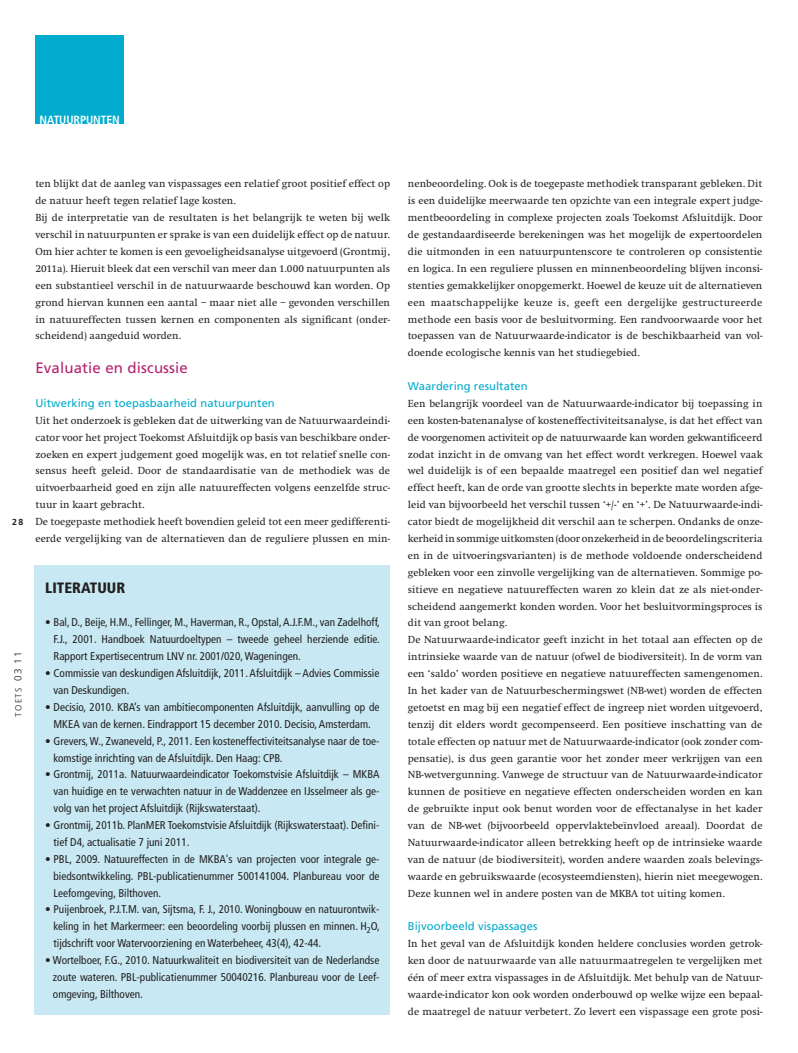
<style>
.page{position:relative;width:798px;height:1053px;background:#fff}
.page>*{position:absolute;margin:0;border:0;box-sizing:border-box;transform-origin:0 0}
._05_tussenkop{font:15px "Frutiger";letter-spacing:.01em;color:#b62270}
._12_kaderkop{font:900 condensed 15px "Frutiger";color:#231f20}
._00_rubriek{font:700 condensed 11.88px "Frutiger";letter-spacing:-.01em;color:#fff}
._13_kadertekst{font:condensed 11.25px/16.9px "Frutiger";color:#231f20;text-align:justify}
._21_subkop{font:11.25px "Frutiger";letter-spacing:.005em;color:#00abcd}
._06_broodtekst{font:10.62px/16.9px "Swift";letter-spacing:.005em;color:#231f20;text-align:justify}
.t1{font:300 8.75px "Frutiger";letter-spacing:.14em;color:#231f20}
.t2{font:700 8.75px "Frutiger";color:#231f20}
.s1{font-size:10px}
</style>
<div class="page">
<div style="left:35px;top:35px;width:89px;height:89px;background:#00abcd"></div>
<div style="left:35px;top:565px;width:355px;height:449px;background:#c8e9f3"></div>
<p class="_00_rubriek" style="left:40px;top:113px;width:82px">NATUURPUNTEN</p>
<p class="t2" style="left:12px;top:517px;width:12px">28</p>
<p class="_06_broodtekst" style="left:35px;top:176px;width:356px">ten blijkt dat de aanleg van vispassages een relatief groot positief effect op de natuur heeft tegen relatief lage kosten.</p>
<p class="_06_broodtekst" style="left:35px;top:209px;width:356px">Bij de interpretatie van de resultaten is het belangrijk te weten bij welk verschil in natuurpunten er sprake is van een duidelijk effect op de natuur.<br>Om hier achter te komen is een gevoeligheidsanalyse uitgevoerd (Grontmij, 2011a). Hieruit bleek dat een verschil van meer dan 1.000 natuurpunten als een substantieel verschil in de natuurwaarde beschouwd kan worden. Op grond hiervan kunnen een aantal – maar niet alle – gevonden verschillen in natuureffecten tussen kernen en componenten als significant (onder&shy;scheidend) aangeduid worden.</p>
<p class="_05_tussenkop" style="left:35px;top:359px;width:154px">Evaluatie en discussie</p>
<p class="_21_subkop" style="left:35px;top:396px;width:241px">Uitwerking en toepasbaarheid natuurpunten</p>
<p class="_06_broodtekst" style="left:35px;top:412px;width:356px">Uit het onderzoek is gebleken dat de uitwerking van de Natuurwaardeindi&shy;cator voor het project Toekomst Afsluitdijk op basis van beschikbare onder&shy;zoeken en expert judgement goed mogelijk was, en tot relatief snelle con&shy;sensus heeft geleid. Door de standaardisatie van de methodiek was de uitvoerbaarheid goed en zijn alle natuureffecten volgens eenzelfde struc&shy;tuur in kaart gebracht.</p>
<p class="_06_broodtekst" style="left:35px;top:513px;width:356px">De toegepaste methodiek heeft bovendien geleid tot een meer gedifferenti&shy;eerde vergelijking van de alternatieven dan de reguliere plussen en min-</p>
<p class="t1" style="left:13px;top:716px;width:67px;rotate:-90deg">TOETS <span class="s1">03 11</span></p>
<p class="_12_kaderkop" style="left:45px;top:578px;width:46px">LITERATUU</p>
<p class="_12_kaderkop" style="left:116px;top:578px;width:10px">R</p>
<p class="_13_kadertekst" style="left:54px;top:614px;width:328px;text-indent:-8px">• Bal, D., Beije, H.M., Fellinger, M., Haverman, R., Opstal, A.J.F.M., van Zadelhoff, F.J., 2001. Handboek Natuurdoeltypen – tweede geheel herziende editie.<br>Rapport Expertisecentrum LNV nr. 2001/020, Wageningen.</p>
<p class="_13_kadertekst" style="left:54px;top:664px;width:327px;text-indent:-8px">• Commissie van deskundigen Afsluitdijk, 2011. Afsluitdijk – Advies Commissie van Deskundigen.</p>
<p class="_13_kadertekst" style="left:45px;top:698px;width:335px;text-align:center">• Decisio, 2010. KBA’s van ambitiecomponenten Afsluitdijk, aanvulling op de<br>MKEA van de kernen. Eindrapport 15 december 2010. Decisio, Amsterdam.</p>
<p class="_13_kadertekst" style="left:54px;top:732px;width:327px;text-indent:-8px">• Grevers, W., Zwaneveld, P., 2011. Een kosteneffectiviteitsanalyse naar de toe&shy;komstige inrichting van de Afsluitdijk. Den Haag: CPB.</p>
<p class="_13_kadertekst" style="left:54px;top:766px;width:327px;text-indent:-8px">• Grontmij, 2011a. Natuurwaardeindicator Toekomstvisie Afsluitdijk – MKBA van huidige en te verwachten natuur in de Waddenzee en IJsselmeer als ge&shy;volg van het project Afsluitdijk (Rijkswaterstaat).</p>
<p class="_13_kadertekst" style="left:54px;top:816px;width:327px;text-indent:-8px">• Grontmij, 2011b. PlanMER Toekomstvisie Afsluitdijk (Rijkswaterstaat). Defini&shy;tief D4, actualisatie 7 juni 2011.</p>
<p class="_13_kadertekst" style="left:54px;top:850px;width:327px;text-indent:-8px">• PBL, 2009. Natuureffecten in de MKBA's van projecten voor integrale ge&shy;biedsontwikkeling. PBL-publicatienummer 500141004. Planbureau voor de Leefomgeving, Bilthoven.</p>
<p class="_13_kadertekst" style="left:54px;top:901px;width:328px;text-indent:-8px">• Puijenbroek, P.J.T.M. van, Sijtsma, F. J., 2010. Woningbouw en natuurontwik&shy;keling in het Markermeer: een beoordeling voorbij plussen en minnen. H<sub>2</sub>O, tijdschrift voor Watervoorziening en Waterbeheer, 43(4), 42-44.</p>
<p class="_13_kadertekst" style="left:53px;top:951px;width:328px;text-indent:-8px">• Wortelboer, F.G., 2010. Natuurkwaliteit en biodiversiteit van de Nederlandse zoute wateren. PBL-publicatienummer 50040216. Planbureau voor de Leef&shy;omgeving, Bilthoven.</p>
<p class="_06_broodtekst" style="left:407px;top:176px;width:356px">nenbeoordeling. Ook is de toegepaste methodiek transparant gebleken. Dit is een duidelijke meerwaarde ten opzichte van een integrale expert judge&shy;mentbeoordeling in complexe projecten zoals Toekomst Afsluitdijk. Door de gestandaardiseerde berekeningen was het mogelijk de expertoordelen die uitmonden in een natuurpuntenscore te controleren op consistentie en logica. In een reguliere plussen en minnenbeoordeling blijven inconsi&shy;stenties gemakkelijker onopgemerkt. Hoewel de keuze uit de alternatieven een maatschappelijke keuze is, geeft een dergelijke gestructureerde methode een basis voor de besluitvorming. Een randvoorwaarde voor het toepassen van de Natuurwaarde-indicator is de beschikbaarheid van vol&shy;doende ecologische kennis van het studiegebied.</p>
<p class="_21_subkop" style="left:407px;top:379px;width:121px">Waardering resultaten</p>
<p class="_06_broodtekst" style="left:407px;top:395px;width:356px">Een belangrijk voordeel van de Natuurwaarde-indicator bij toepassing in een kosten-batenanalyse of kosteneffectiviteitsanalyse, is dat het effect van de voorgenomen activiteit op de natuurwaarde kan worden gekwantificeerd zodat inzicht in de omvang van het effect wordt verkregen. Hoewel vaak wel duidelijk is of een bepaalde maatregel een positief dan wel negatief effect heeft, kan de orde van grootte slechts in beperkte mate worden afge&shy;leid van bijvoorbeeld het verschil tussen ‘+/-’ en ‘+’. De Natuurwaarde-indi&shy;cator biedt de mogelijkheid dit verschil aan te scherpen. Ondanks de onze&shy;kerheid in sommige uitkomsten (door onzekerheid in de beoordelingscriteria en in de uitvoeringsvarianten) is de methode voldoende onderscheidend gebleken voor een zinvolle vergelijking van de alternatieven. Sommige po&shy;sitieve en negatieve natuureffecten waren zo klein dat ze als niet-onder&shy;scheidend aangemerkt konden worden. Voor het besluitvormingsproces is dit van groot belang.</p>
<p class="_06_broodtekst" style="left:407px;top:631px;width:356px">De Natuurwaarde-indicator geeft inzicht in het totaal aan effecten op de intrinsieke waarde van de natuur (ofwel de biodiversiteit). In de vorm van een ‘saldo’ worden positieve en negatieve natuureffecten samengenomen.<br>In het kader van de Natuurbeschermingswet (NB-wet) worden de effecten getoetst en mag bij een negatief effect de ingreep niet worden uitgevoerd, tenzij dit elders wordt gecompenseerd. Een positieve inschatting van de totale effecten op natuur met de Natuurwaarde-indicator (ook zonder com&shy;pensatie), is dus geen garantie voor het zonder meer verkrijgen van een NB-wetvergunning. Vanwege de structuur van de Natuurwaarde-indicator kunnen de positieve en negatieve effecten onderscheiden worden en kan de gebruikte input ook benut worden voor de effectanalyse in het kader van de NB-wet (bijvoorbeeld oppervlaktebeïnvloed areaal). Doordat de Natuurwaarde-indicator alleen betrekking heeft op de intrinsieke waarde van de natuur (de biodiversiteit), worden andere waarden zoals belevings&shy;waarde en gebruikswaarde (ecosysteemdiensten), hierin niet meegewogen.<br>Deze kunnen wel in andere posten van de MKBA tot uiting komen.</p>
<p class="_21_subkop" style="left:407px;top:919px;width:131px">Bijvoorbeeld vispassages</p>
<p class="_06_broodtekst" style="left:407px;top:935px;width:356px">In het geval van de Afsluitdijk konden heldere conclusies worden getrok&shy;ken door de natuurwaarde van alle natuurmaatregelen te vergelijken met één of meer extra vispassages in de Afsluitdijk. Met behulp van de Natuur&shy;waarde-indicator kon ook worden onderbouwd op welke wijze een bepaal&shy;de maatregel de natuur verbetert. Zo levert een vispassage een grote posi-</p>
</div>
